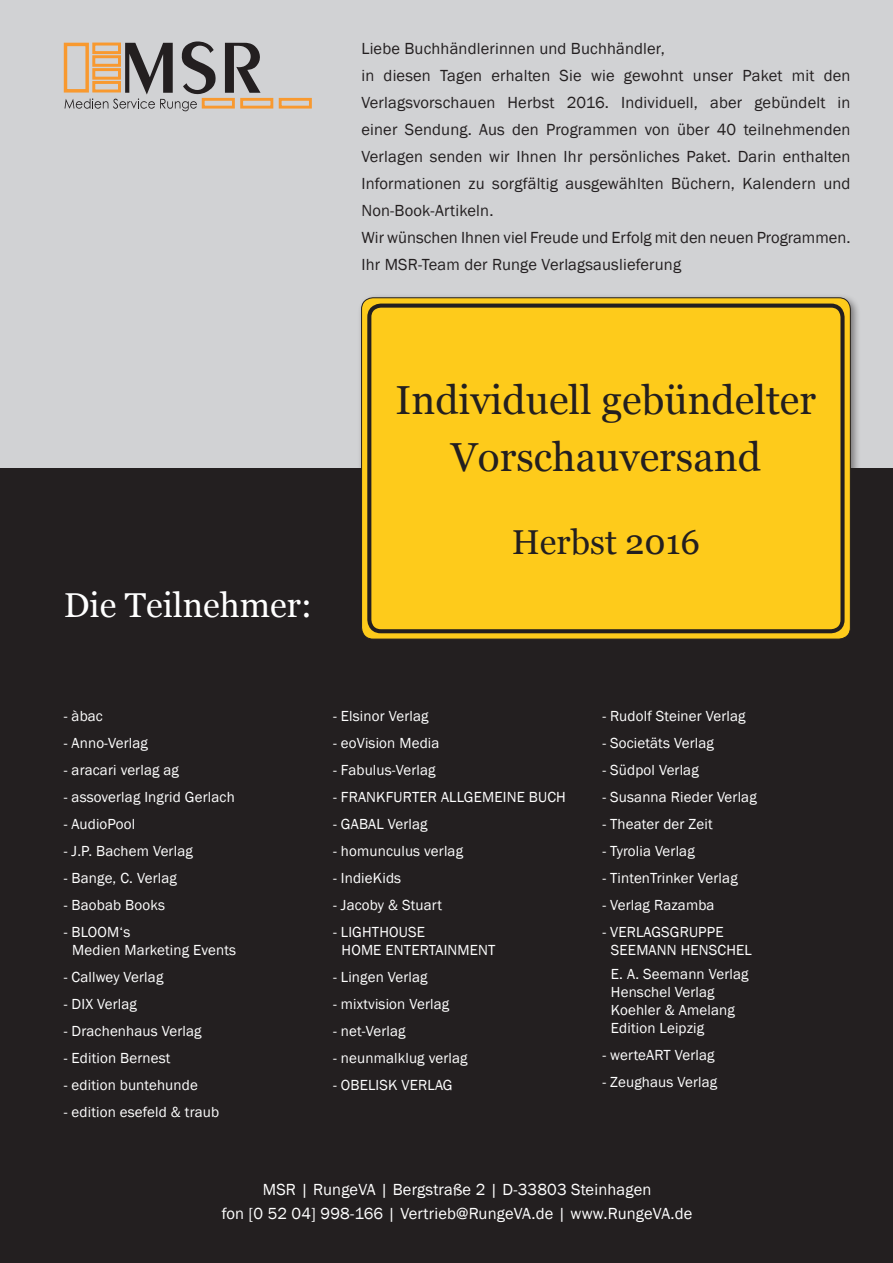
<style>
.page{position:relative;width:893px;height:1263px;background:#fff}
.page>*{position:absolute;margin:0;border:0;box-sizing:border-box;transform-origin:0 0}
.t1{font:40.5px/57px "Georgia";color:#231f20;text-align:center}
.t2{font:34.5px "Georgia";color:#fff}
.t3{font:34.5px "Georgia";color:#231f20}
.t4{font:16.5px/27px "Franklin Gothic";letter-spacing:.01em;color:#231f20}
.t5{font:16.5px/23.7px "Franklin Gothic";letter-spacing:.01em;color:#fff;text-align:center}
.t6{font:15px/18px "Franklin Gothic";letter-spacing:.01em;color:#fff}
</style>
<div class="page">
<div style="left:0;top:468px;width:893px;height:795px;background:#231f20"></div>
<div style="left:0;top:0;width:893px;height:468px;background:#d1d2d4"></div>
<div style="left:357px;top:293px;width:503px;height:356px;background:#231f20;opacity:.5"></div>
<div style="left:362px;top:298px;width:488px;height:341px;background:#fecb1b;border-radius:12px"></div>
<div style="left:367px;top:304px;width:478px;height:329px;border:4px solid #231f20;border-radius:12px"></div>
<div style="left:64px;top:43px;width:25px;height:50px;border:3px solid #f8992f"></div>
<svg style="left:65px;top:41px;width:247px;height:70px"></svg>
<p class="t4" style="left:361px;top:35px;width:491px">Liebe Buchhändlerinnen und Buchhändler,<br>in diesen Tagen erhalten Sie wie gewohnt unser Paket mit den Verlagsvorschauen Herbst 2016. Individuell, aber gebündelt in einer Sendung. Aus den Programmen von über 40 teilnehmenden Verlagen senden wir Ihnen Ihr persönliches Paket. Darin enthalten Informationen zu sorgfältig ausgewählten Büchern, Kalendern und Non-Book-Artikeln.<br>Wir wünschen Ihnen viel Freude und Erfolg mit den neuen Programmen.<br>Ihr MSR-Team der Runge Verlagsauslieferung</p>
<h1 class="t1" style="left:396px;top:372px;width:422px">Individuell gebündelter<br>Vorschauversand</h1>
<h2 class="t2" style="left:64px;top:584px;width:250px">Die Teilnehmer:</h2>
<h2 class="t3" style="left:512px;top:521px;width:190px">Herbst 2016</h2>
<p class="t6" style="left:64px;top:707px;width:41px">- àbac</p>
<p class="t6" style="left:64px;top:734px;width:86px">- Anno-Verlag</p>
<p class="t6" style="left:64px;top:761px;width:117px">- aracari verlag ag</p>
<p class="t6" style="left:64px;top:788px;width:172px">- assoverlag Ingrid Gerlach</p>
<p class="t6" style="left:64px;top:815px;width:73px">- AudioPool</p>
<p class="t6" style="left:64px;top:842px;width:131px">- J.P. Bachem Verlag</p>
<p class="t6" style="left:64px;top:869px;width:115px">- Bange, C. Verlag</p>
<p class="t6" style="left:64px;top:896px;width:103px">- Baobab Books</p>
<p class="t6" style="left:72px;top:923px;width:165px;text-indent:-9px">- BLOOM‘s<br>Medien Marketing Events</p>
<p class="t6" style="left:64px;top:968px;width:101px">- Callwey Verlag</p>
<p class="t6" style="left:64px;top:995px;width:75px">- DIX Verlag</p>
<p class="t6" style="left:64px;top:1022px;width:139px">- Drachenhaus Verlag</p>
<p class="t6" style="left:64px;top:1049px;width:108px">- Edition Bernest</p>
<p class="t6" style="left:64px;top:1076px;width:136px">- edition buntehunde</p>
<p class="t6" style="left:64px;top:1103px;width:157px">- edition esefeld &amp; traub</p>
<p class="t6" style="left:333px;top:707px;width:97px">- Elsinor Verlag</p>
<p class="t6" style="left:333px;top:734px;width:108px">- eoVision Media</p>
<p class="t6" style="left:333px;top:761px;width:104px">- Fabulus-Verlag</p>
<p class="t6" style="left:333px;top:788px;width:234px">- FRANKFURTER ALLGEMEINE BUCH</p>
<p class="t6" style="left:333px;top:815px;width:96px">- GABAL Verlag</p>
<p class="t6" style="left:333px;top:842px;width:131px">- homunculus verlag</p>
<p class="t6" style="left:333px;top:869px;width:70px">- IndieKids</p>
<p class="t6" style="left:333px;top:896px;width:111px">- Jacoby &amp; Stuart</p>
<p class="t6" style="left:342px;top:923px;width:155px;text-indent:-9px">- LIGHTHOUSE<br>HOME ENTERTAINMENT</p>
<p class="t6" style="left:333px;top:968px;width:96px">- Lingen Verlag</p>
<p class="t6" style="left:333px;top:995px;width:118px">- mixtvision Verlag</p>
<p class="t6" style="left:333px;top:1022px;width:74px">- net-Verlag</p>
<p class="t6" style="left:333px;top:1049px;width:136px">- neunmalklug verlag</p>
<p class="t6" style="left:333px;top:1076px;width:121px">- OBELISK VERLAG</p>
<p class="t6" style="left:602px;top:707px;width:145px">- Rudolf Steiner Verlag</p>
<p class="t6" style="left:602px;top:734px;width:113px">- Societäts Verlag</p>
<p class="t6" style="left:602px;top:761px;width:98px">- Südpol Verlag</p>
<p class="t6" style="left:602px;top:788px;width:156px">- Susanna Rieder Verlag</p>
<p class="t6" style="left:602px;top:815px;width:112px">- Theater der Zeit</p>
<p class="t6" style="left:602px;top:842px;width:94px">- Tyrolia Verlag</p>
<p class="t6" style="left:602px;top:869px;width:137px">- TintenTrinker Verlag</p>
<p class="t6" style="left:602px;top:896px;width:114px">- Verlag Razamba</p>
<p class="t6" style="left:611px;top:923px;width:143px;text-indent:-9px">- VERLAGSGRUPPE<br>SEEMANN HENSCHEL</p>
<p class="t6" style="left:611px;top:966px;width:139px">E. A. Seemann Verlag<br>Henschel Verlag<br>Koehler &amp; Amelang<br>Edition Leipzig</p>
<p class="t6" style="left:602px;top:1047px;width:114px">- werteART Verlag</p>
<p class="t6" style="left:602px;top:1074px;width:116px">- Zeughaus Verlag</p>
<p class="t5" style="left:222px;top:1178px;width:472px">MSR | RungeVA | Bergstraße 2 | D-33803 Steinhagen<br>fon [0 52 04] 998-166 | Vertrieb@RungeVA.de | www.RungeVA.de</p>
</div>
